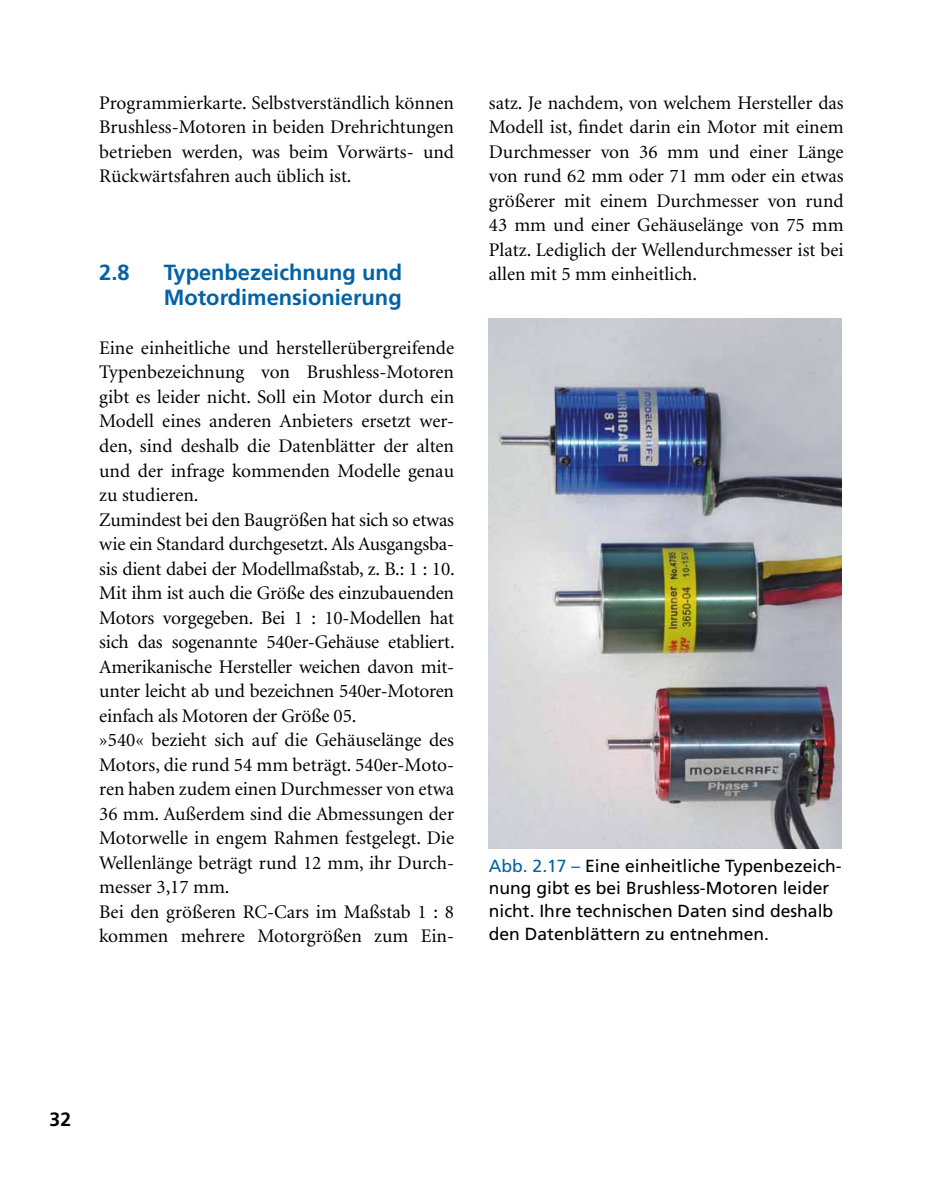
<style>
.page{position:relative;width:943px;height:1191px;background:#fff}
.page>*{position:absolute;margin:0;border:0;box-sizing:border-box;transform-origin:0 0}
.Überschrift_2{font:700 21.88px/24.5px "Frutiger";color:#0062a7}
.t1{font:19.25px/24.5px "Minion";color:#000;text-align:justify}
.t2{font:700 19.25px "Frutiger";color:#000}
.Bild_x_x{font:17.5px/22.8px "Frutiger";color:#000}
.s1{color:#0062a7}
</style>
<div class="page">
<img style="left:489px;top:319px;width:352px;height:529px">
<p class="t1" style="left:99px;top:91px;width:356px">Programmierkarte. Selbstverständlich können Brushless-Motoren in beiden Drehrichtungen betrieben werden, was beim Vorwärts- und Rückwärtsfahren auch üblich ist.</p>
<p class="Überschrift_2" style="left:99px;top:260px;width:32px">2.8</p>
<p class="Überschrift_2" style="left:164px;top:260px;width:240px">Typenbezeichnung und<br>Motordimensionierung</p>
<p class="t1" style="left:99px;top:336px;width:356px">Eine einheitliche und herstellerübergreifende Typenbezeichnung von Brushless-Motoren gibt es leider nicht. Soll ein Motor durch ein Modell eines anderen Anbieters ersetzt wer&shy;den, sind deshalb die Datenblätter der alten und der infrage kommenden Modelle genau zu studieren.</p>
<p class="t1" style="left:99px;top:508px;width:357px">Zumindest bei den Baugrößen hat sich so etwas wie ein Standard durchgesetzt. Als Ausgangsba&shy;sis dient dabei der Modellmaßstab, z. B.: 1 : 10.<br>Mit ihm ist auch die Größe des einzubauenden Motors vorgegeben. Bei 1 : 10-Modellen hat sich das sogenannte 540er-Gehäuse etabliert.<br>Amerikanische Hersteller weichen davon mit&shy;unter leicht ab und bezeichnen 540er-Motoren einfach als Motoren der Größe 05.</p>
<p class="t1" style="left:99px;top:728px;width:356px">»540« bezieht sich auf die Gehäuselänge des Motors, die rund 54 mm beträgt. 540er-Moto&shy;ren haben zudem einen Durchmesser von etwa 36 mm. Außerdem sind die Abmessungen der Motorwelle in engem Rahmen festgelegt. Die Wellenlänge beträgt rund 12 mm, ihr Durch&shy;messer 3,17 mm.</p>
<p class="t1" style="left:99px;top:900px;width:356px">Bei den größeren RC-Cars im Maßstab 1 : 8 kommen mehrere Motorgrößen zum Ein-</p>
<p class="t1" style="left:489px;top:91px;width:356px">satz. Je nachdem, von welchem Hersteller das Modell ist, findet darin ein Motor mit einem Durchmesser von 36 mm und einer Länge von rund 62 mm oder 71 mm oder ein etwas größerer mit einem Durchmesser von rund 43 mm und einer Gehäuselänge von 75 mm Platz. Lediglich der Wellendurchmesser ist bei allen mit 5 mm einheitlich.</p>
<p class="Bild_x_x" style="left:489px;top:854px;width:354px"><span class="s1">Abb. 2.17 –</span> Eine einheitliche Typenbezeich&shy;nung gibt es bei Brushless-Motoren leider nicht. Ihre technischen Daten sind deshalb den Datenblättern zu entnehmen.</p>
<p class="t2" style="left:50px;top:1108px;width:23px">32</p>
</div>
